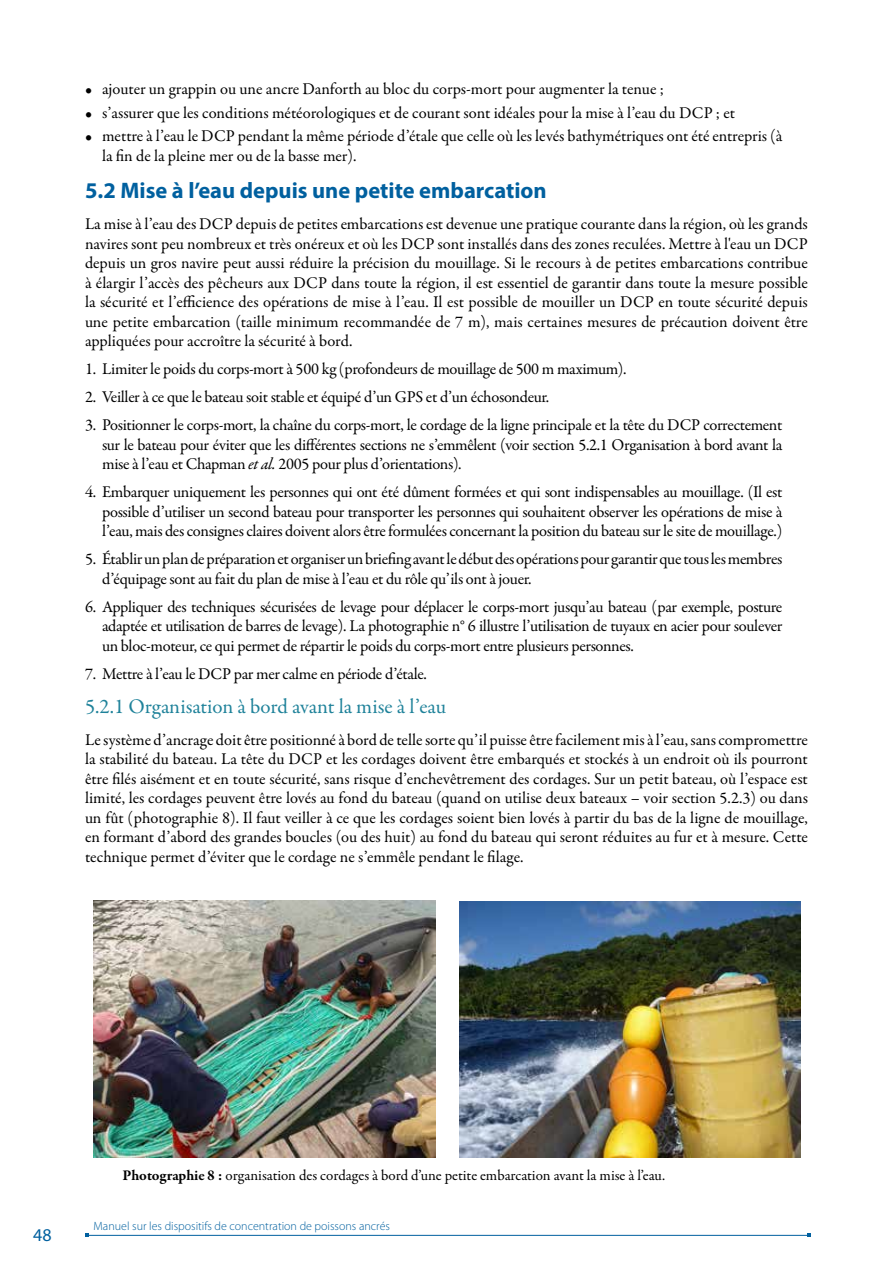
<style>
.page{position:relative;width:893px;height:1263px;background:#fff}
.page>*{position:absolute;margin:0;border:0;box-sizing:border-box;transform-origin:0 0}
.t1{font:700 22.5px "Myriad Pro";color:#00609f}
.t2{font:21px "Garamond Premr Pro";letter-spacing:-.005em;color:#1f829a}
.t3{font:18px "Myriad Pro";color:#00609f}
.t4{font:16.5px/19.5px "Garamond Premr Pro";letter-spacing:-.015em;color:#000;text-align:justify}
.t5{font:15px "Garamond Premr Pro";letter-spacing:-.005em;color:#000}
.t6{font:300 12px "Myriad Pro";color:#00609f}
.s1{font-style:italic}
.s2{font-weight:700}
</style>
<div class="page">
<hr style="left:87px;top:1235px;width:721px;height:1px;background:#00609f">
<img style="left:94px;top:901px;width:341px;height:256px">
<img style="left:459px;top:901px;width:342px;height:256px">
<p class="t4" style="left:85px;top:79px;width:580px">• ajouter un grappin ou une ancre Danforth au bloc du corps-mort pour augmenter la tenue ;</p>
<p class="t4" style="left:85px;top:103px;width:652px">• s’assurer que les conditions météorologiques et de courant sont idéales pour la mise à l’eau du DCP ; et</p>
<p class="t4" style="left:102px;top:127px;width:682px;text-indent:-17px">• mettre à l’eau le DCP pendant la même période d’étale que celle où les levés bathymétriques ont été entrepris (à la fin de la pleine mer ou de la basse mer).</p>
<h1 class="t1" style="left:85px;top:176px;width:463px">5.2 Mise à l’eau depuis une petite embarcation</h1>
<p class="t4" style="left:85px;top:215px;width:724px">La mise à l’eau des DCP depuis de petites embarcations est devenue une pratique courante dans la région, où les grands navires sont peu nombreux et très onéreux et où les DCP sont installés dans des zones reculées. Mettre à l'eau un DCP depuis un gros navire peut aussi réduire la précision du mouillage. Si le recours à de petites embarcations contribue à élargir l’accès des pêcheurs aux DCP dans toute la région, il est essentiel de garantir dans toute la mesure possible la sécurité et l’efficience des opérations de mise à l’eau. Il est possible de mouiller un DCP en toute sécurité depuis une petite embarcation (taille minimum recommandée de 7 m), mais certaines mesures de précaution doivent être appliquées pour accroître la sécurité à bord.</p>
<p class="t4" style="left:85px;top:360px;width:543px">1. Limiter le poids du corps-mort à 500 kg (profondeurs de mouillage de 500 m maximum).</p>
<p class="t4" style="left:85px;top:388px;width:466px">2. Veiller à ce que le bateau soit stable et équipé d’un GPS et d’un échosondeur.</p>
<p class="t4" style="left:102px;top:416px;width:682px;text-indent:-17px">3. Positionner le corps-mort, la chaîne du corps-mort, le cordage de la ligne principale et la tête du DCP correctement sur le bateau pour éviter que les différentes sections ne s’emmêlent (voir section 5.2.1 Organisation à bord avant la mise à l’eau et Chapman <span class="s1">et al.</span> 2005 pour plus d’orientations).</p>
<p class="t4" style="left:102px;top:483px;width:682px;text-indent:-17px">4. Embarquer uniquement les personnes qui ont été dûment formées et qui sont indispensables au mouillage. (Il est possible d’utiliser un second bateau pour transporter les personnes qui souhaitent observer les opérations de mise à l’eau, mais des consignes claires doivent alors être formulées concernant la position du bateau sur le site de mouillage.)</p>
<p class="t4" style="left:102px;top:550px;width:682px;text-indent:-17px">5. Établir un plan de préparation et organiser un briefing avant le début des opérations pour garantir que tous les membres d’équipage sont au fait du plan de mise à l’eau et du rôle qu’ils ont à jouer.</p>
<p class="t4" style="left:102px;top:597px;width:682px;text-indent:-17px">6. Appliquer des techniques sécurisées de levage pour déplacer le corps-mort jusqu’au bateau (par exemple, posture adaptée et utilisation de barres de levage). La photographie n° 6 illustre l’utilisation de tuyaux en acier pour soulever un bloc-moteur, ce qui permet de répartir le poids du corps-mort entre plusieurs personnes.</p>
<p class="t4" style="left:85px;top:664px;width:343px">7. Mettre à l’eau le DCP par mer calme en période d’étale.</p>
<p class="t2" style="left:85px;top:694px;width:363px">5.2.1 Organisation à bord avant la mise à l’eau</p>
<p class="t4" style="left:85px;top:730px;width:724px">Le système d’ancrage doit être positionné à bord de telle sorte qu’il puisse être facilement mis à l’eau, sans compromettre la stabilité du bateau. La tête du DCP et les cordages doivent être embarqués et stockés à un endroit où ils pourront être filés aisément et en toute sécurité, sans risque d’enchevêtrement des cordages. Sur un petit bateau, où l’espace est limité, les cordages peuvent être lovés au fond du bateau (quand on utilise deux bateaux – voir section 5.2.3) ou dans un fût (photographie 8). Il faut veiller à ce que les cordages soient bien lovés à partir du bas de la ligne de mouillage, en formant d’abord des grandes boucles (ou des huit) au fond du bateau qui seront réduites au fur et à mesure. Cette technique permet d’éviter que le cordage ne s’emmêle pendant le filage.</p>
<p class="t3" style="left:33px;top:1223px;width:20px">48</p>
<p class="t5" style="left:123px;top:1166px;width:544px"><span class="s2">Photographie 8 :</span> organisation des cordages à bord d’une petite embarcation avant la mise à l’eau.</p>
<p class="t6" style="left:94px;top:1219px;width:298px">Manuel sur les dispositifs de concentration de poissons ancrés</p>
</div>
